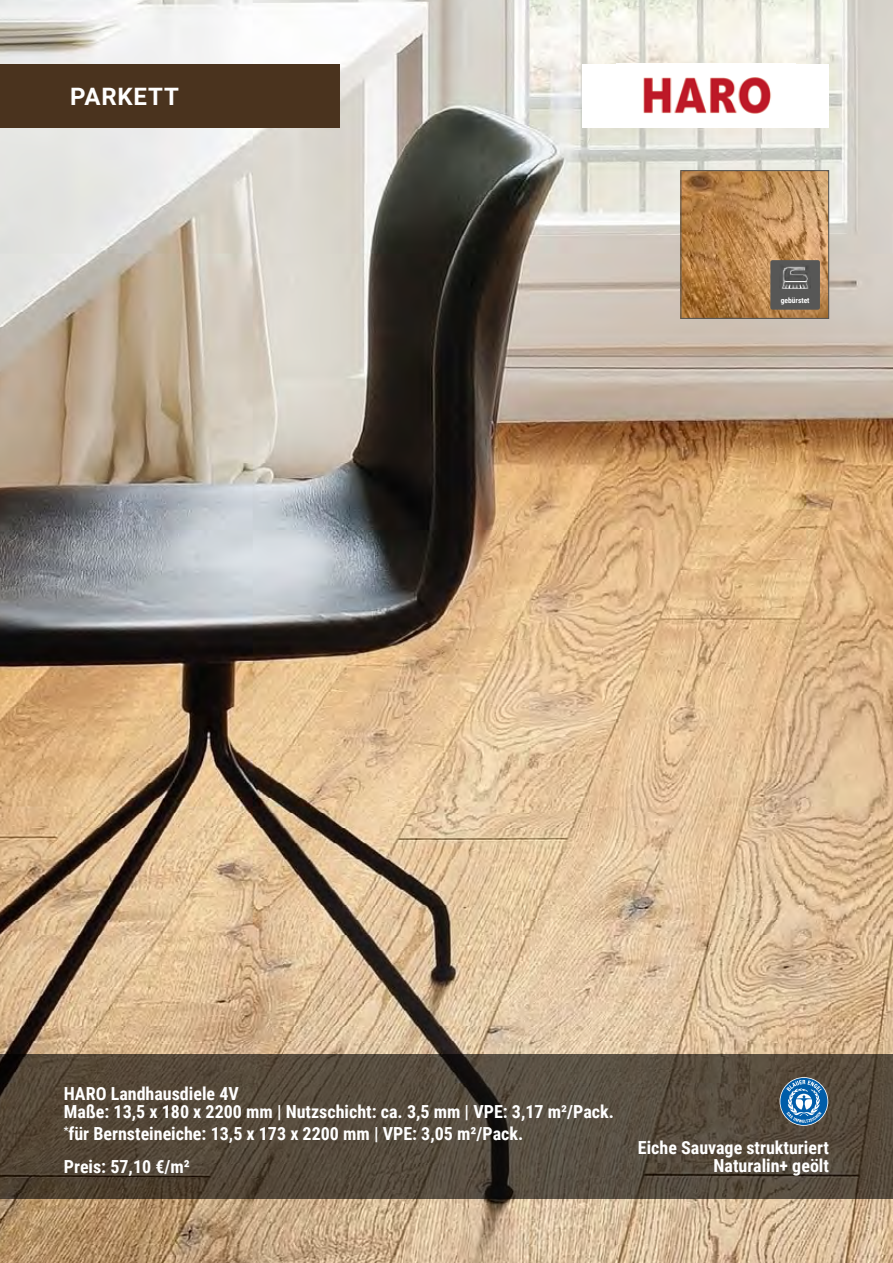
<style>
.page{position:relative;width:893px;height:1263px;background:#fff}
.page>*{position:absolute;margin:0;border:0;box-sizing:border-box;transform-origin:0 0}
.t1{font:700 24px "Roboto";letter-spacing:.035em;color:#fff}
.t2{font:700 18px/18px "Roboto Condensed";color:#fff}
.t3{font:700 7.5px "Roboto Condensed";color:#fff}
</style>
<div class="page">
<img style="left:0;top:0;width:893px;height:1263px">
<div style="left:0;top:64px;width:340px;height:64px;background:#4a331e"></div>
<svg style="left:0;top:1054px;width:893px;height:145px;background:#524739"></svg>
<div style="left:583px;top:64px;width:246px;height:64px;background:#fff"></div>
<img style="left:643px;top:77px;width:128px;height:37px">
<img style="left:682px;top:172px;width:145px;height:145px">
<div style="left:680px;top:170px;width:149px;height:149px;border:1px solid #575756"></div>
<div style="left:770px;top:260px;width:50px;height:50px;background:#575756;border-radius:2px"></div>
<img style="left:781px;top:266px;width:30px;height:23px">
<svg style="left:780px;top:1078px;width:47px;height:47px;background:#5183ab"></svg>
<h1 class="t1" style="left:70px;top:79px;width:110px">PARKETT</h1>
<p class="t3" style="left:781px;top:295px;width:30px">gebürstet</p>
<p class="t2" style="left:64px;top:1083px;width:552px">HARO Landhausdiele 4V<br>Maße: 13,5 x 180 x 2200 mm | Nutzschicht: ca. 3,5 mm | VPE: 3,17 m²/Pack.</p>
<p class="t2" style="left:64px;top:1116px;width:461px;line-height:33px"><sup>*</sup>für Bernsteineiche: 13,5 x 173 x 2200 mm | VPE: 3,05 m²/Pack.<br>Preis: 57,10 €/m²</p>
<p class="t2" style="left:638px;top:1138px;width:193px;text-align:right">Eiche Sauvage strukturiert<br>Naturalin+ geölt</p>
</div>
